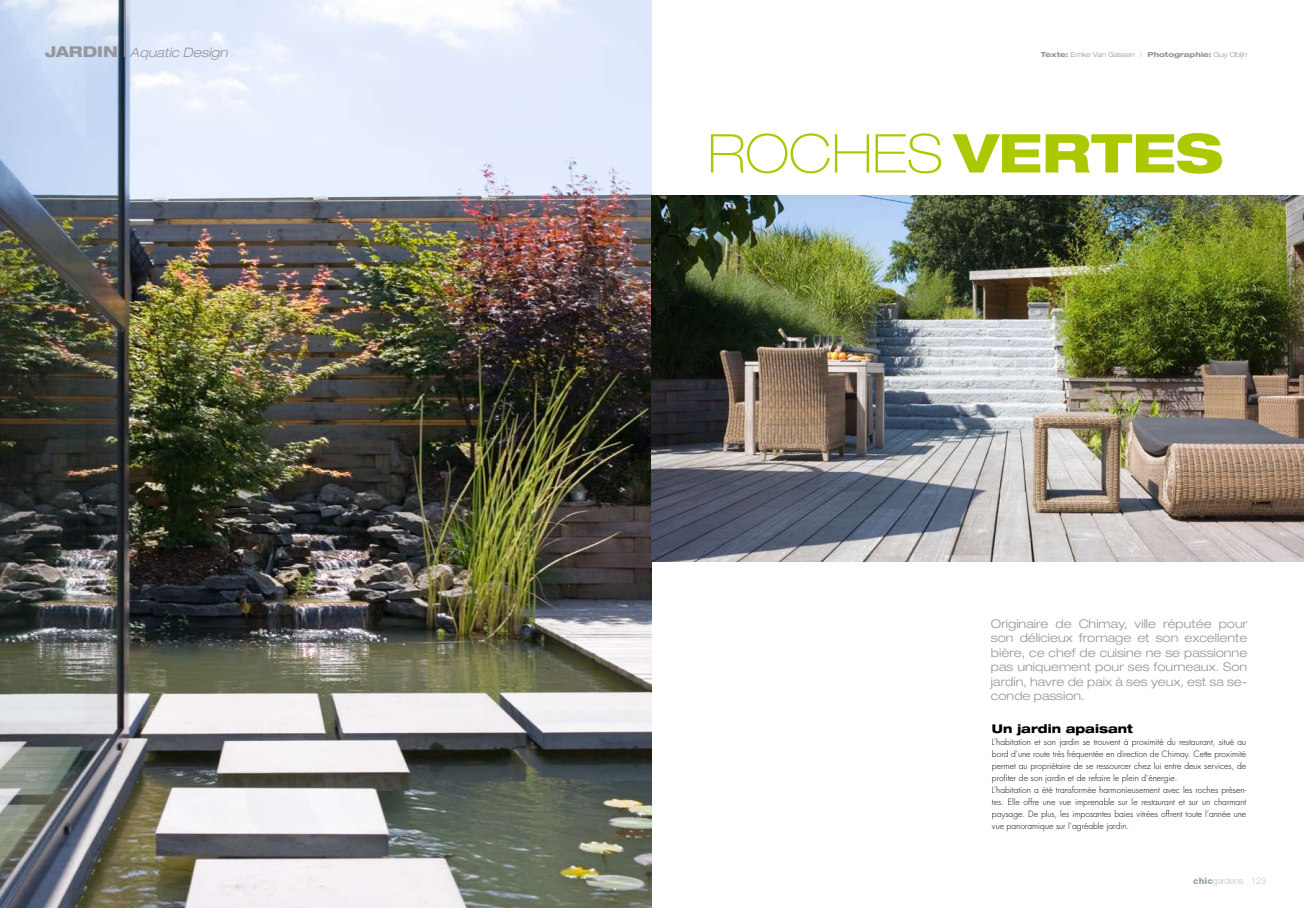
<style>
.page{position:relative;width:1304px;height:908px;background:#fff}
.page>*{position:absolute;margin:0;border:0;box-sizing:border-box;transform-origin:0 0}
.t1{font:100 expanded 53.5px "Helvetica Neue";color:#acc800}
.t2{font:italic 300 expanded 13px "Helvetica Neue";color:#97979b}
.t3{font:300 expanded 12px/14.4px "Helvetica Neue";color:#97979b;text-align:justify}
.t4{font:800 expanded 12px "Helvetica Neue";color:#000}
.t5{font:100 9px "Helvetica Neue";color:#9faaac}
.t6{font:300 8.5px/12px "Futura";color:#000}
.t7{font:300 expanded 7px "Helvetica Neue";color:#97979b}
.s1{font-weight:800;font-style:normal;font-size:15px}
.s2{font-weight:800}
.s3{font-weight:900}
</style>
<div class="page">
<img style="left:0;top:0;width:652px;height:907px">
<img style="left:652px;top:195px;width:652px;height:366px">
<hr style="left:124px;top:0;width:1px;height:57px;background:#97979b">
<h2 class="t2" style="left:45px;top:44px;width:184px"><span class="s1">JARDIN</span> Aquatic Design</h2>
<p class="t7" style="left:1041px;top:51px;width:208px"><span class="s2">Texte:</span> Emke Van Gassen | <span class="s2">Photographie:</span> Guy Obijn</p>
<h1 class="t1" style="left:708px;top:122px;width:517px">ROCHES <span class="s2">VERTES</span></h1>
<h3 class="t3" style="left:991px;top:616px;width:258px">Originaire de Chimay, ville réputée pour son délicieux fromage et son excellente bière, ce chef de cuisine ne se passionne pas uniquement pour ses fourneaux. Son jardin, havre de paix à ses yeux, est sa se&shy;conde passion.</h3>
<h3 class="t4" style="left:992px;top:720px;width:143px">Un jardin apaisant</h3>
<p class="t6" style="left:992px;top:735px;width:256px">L’habitation et son jardin se trouvent à proximité du restaurant, situé au bord d’une route très fréquentée en direction de Chimay. Cette proximité permet au propriétaire de se ressourcer chez lui entre deux services, de profiter de son jardin et de refaire le plein d’énergie.<br>L’habitation a été transformée harmonieusement avec les roches présen&shy;tes. Elle offre une vue imprenable sur le restaurant et sur un charmant paysage. De plus, les imposantes baies vitrées offrent toute l’année une vue panoramique sur l’agréable jardin.</p>
<p class="t5" style="left:1193px;top:875px;width:74px"><span class="s3">chic</span>gardens 123</p>
</div>
